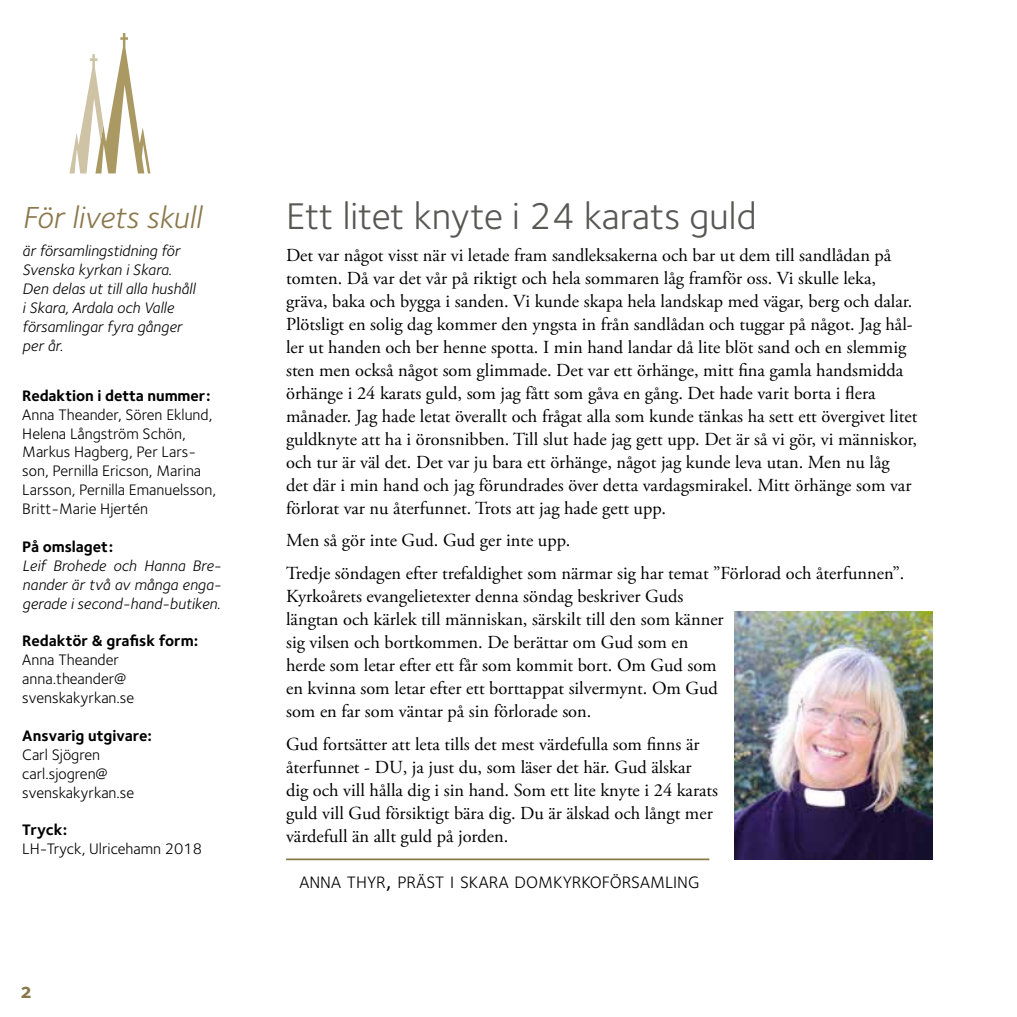
<style>
.page{position:relative;width:1017px;height:1017px;background:#fff}
.page>*{position:absolute;margin:0;border:0;box-sizing:border-box;transform-origin:0 0}
.t1{font:38.5px "Foundry Sterling";color:#575756}
.t2{font:italic 31.5px "Foundry Sterling";color:#8a784c}
.t3{font:21px "Foundry Sterling Bold Expert";color:#8a784c}
.t4{font:18.38px/22.9px "Adobe Garamond Pro";letter-spacing:-.02em;color:#000}
.t5{font:17.15px "Foundry Sterling";color:#000}
.t6{font:15.75px/18.9px "Foundry Sterling";color:#000}
.t7{font:italic 15.75px/18.9px "Foundry Sterling";color:#000}
.t8{font:700 15.75px "Foundry Sterling";letter-spacing:-.005em;color:#000}
.s1{font-size:24.5px}
</style>
<div class="page">
<svg style="left:69px;top:33px;width:81px;height:140px"></svg>
<hr style="left:286px;top:858px;width:423px;height:2px;background:#8a784c">
<img style="left:734px;top:611px;width:199px;height:249px">
<h2 class="t2" style="left:22px;top:195px;width:181px">För livets skull</h2>
<p class="t7" style="left:22px;top:241px;width:174px">är församlingstidning för<br>Svenska kyrkan i Skara.<br>Den delas ut till alla hushåll i Skara, Ardala och Valle församlingar fyra gånger per år.</p>
<p class="t8" style="left:22px;top:384px;width:190px">Redaktion i detta nummer:</p>
<p class="t6" style="left:22px;top:404px;width:195px">Anna Theander, Sören Eklund,<br>Helena Långström Schön,<br>Markus Hagberg, Per Lars&shy;son, Pernilla Ericson, Marina<br>Larsson, Pernilla Emanuelsson,<br>Britt-Marie Hjertén</p>
<p class="t8" style="left:22px;top:536px;width:92px">På omslaget:</p>
<p class="t7" style="left:22px;top:556px;width:200px;text-align:justify">Leif Brohede och Hanna Bre&shy;nander är två av många enga&shy;gerade i second-hand-butiken.</p>
<p class="t8" style="left:22px;top:630px;width:178px">Redaktör &amp; grafisk form:</p>
<p class="t6" style="left:22px;top:650px;width:113px">Anna Theander anna.theander@ svenskakyrkan.se</p>
<p class="t8" style="left:22px;top:725px;width:131px">Ansvarig utgivare:</p>
<p class="t6" style="left:22px;top:745px;width:113px">Carl Sjögren carl.sjogren@ svenskakyrkan.se</p>
<p class="t8" style="left:22px;top:819px;width:47px">Tryck:</p>
<p class="t6" style="left:22px;top:839px;width:181px">LH-Tryck, Ulricehamn 2018</p>
<p class="t3" style="left:21px;top:976px;width:12px">2</p>
<h1 class="t1" style="left:286px;top:188px;width:472px">Ett litet knyte i 24 karats guld</h1>
<p class="t4" style="left:286px;top:245px;width:633px">Det var något visst när vi letade fram sandleksakerna och bar ut dem till sandlådan på tomten. Då var det vår på riktigt och hela sommaren låg framför oss. Vi skulle leka, gräva, baka och bygga i sanden. Vi kunde skapa hela landskap med vägar, berg och dalar.<br>Plötsligt en solig dag kommer den yngsta in från sandlådan och tuggar på något. Jag hål&shy;ler ut handen och ber henne spotta. I min hand landar då lite blöt sand och en slemmig sten men också något som glimmade. Det var ett örhänge, mitt fina gamla handsmidda örhänge i 24 karats guld, som jag fått som gåva en gång. Det hade varit borta i flera månader. Jag hade letat överallt och frågat alla som kunde tänkas ha sett ett övergivet litet guldknyte att ha i öronsnibben. Till slut hade jag gett upp. Det är så vi gör, vi människor, och tur är väl det. Det var ju bara ett örhänge, något jag kunde leva utan. Men nu låg<br>det där i min hand och jag förundrades över detta vardagsmirakel. Mitt örhänge som var förlorat var nu återfunnet. Trots att jag hade gett upp.</p>
<p class="t4" style="left:286px;top:525px;width:620px;line-height:32.9px">Men så gör inte Gud. Gud ger inte upp.<br>Tredje söndagen efter trefaldighet som närmar sig har temat ”Förlorad och återfunnen”.</p>
<p class="t4" style="left:286px;top:586px;width:439px">Kyrkoårets evangelietexter denna söndag beskriver Guds längtan och kärlek till människan, särskilt till den som känner sig vilsen och bortkommen. De berättar om Gud som en herde som letar efter ett får som kommit bort. Om Gud som en kvinna som letar efter ett borttappat silvermynt. Om Gud som en far som väntar på sin förlorade son.</p>
<p class="t4" style="left:286px;top:733px;width:434px">Gud fortsätter att leta tills det mest värdefulla som finns är återfunnet - DU, ja just du, som läser det här. Gud älskar dig och vill hålla dig i sin hand. Som ett lite knyte i 24 karats guld vill Gud försiktigt bära dig. Du är älskad och långt mer värdefull än allt guld på jorden.</p>
<p class="t5" style="left:299px;top:870px;width:401px">ANNA THYR<span class="s1">,</span> PRÄST I SKARA DOMKYRKOFÖRSAMLING</p>
</div>
